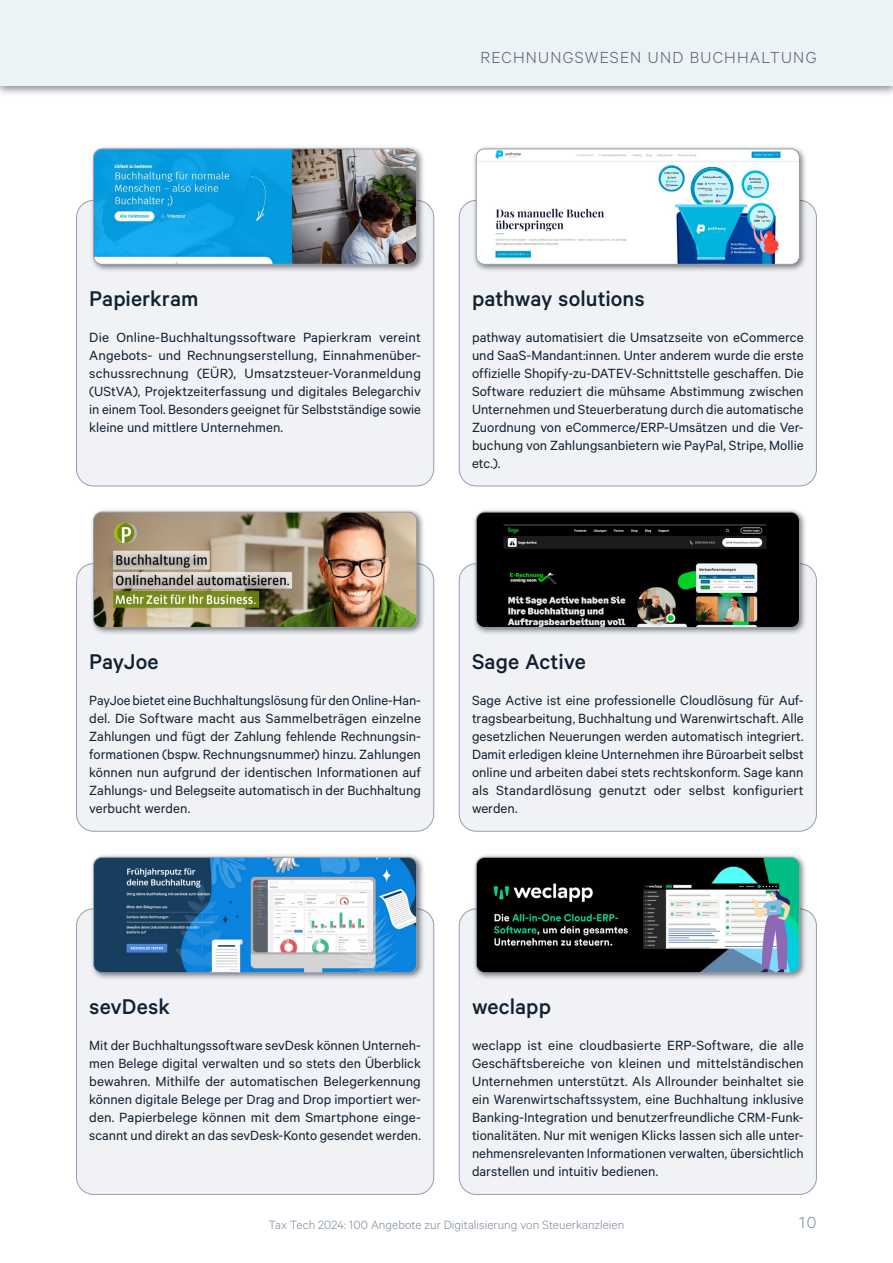
<style>
.page{position:relative;width:893px;height:1263px;background:#fff}
.page>*{position:absolute;margin:0;border:0;box-sizing:border-box;transform-origin:0 0}
.Z3_Anbieter{font:500 24px "Calibre";color:#112131}
.t1{font:300 18px "Calibre";letter-spacing:.065em;color:#505f72}
.t2{font:300 18px "Calibre";color:#7c889b}
.Z8_Beschreibung{font:15px/18px "Calibre";color:#112131;text-align:justify}
.t3{font:300 13.5px "Calibre";letter-spacing:.005em;color:#7c889b}
</style>
<div class="page">
<div style="left:0;top:0;width:893px;height:98px;background:#112131;opacity:.5"></div>
<div style="left:0;top:0;width:893px;height:85px;background:#ebf3f5"></div>
<div style="left:77px;top:200px;width:357px;height:286px;background:#f0f2f5;border-radius:17px"></div>
<div style="left:90px;top:145px;width:335px;height:128px;background:#000;opacity:.55"></div>
<img style="left:94px;top:149px;width:323px;height:115px">
<div style="left:93px;top:149px;width:324px;height:115px;border:1px solid #949eaf;border-radius:9px"></div>
<div style="left:459px;top:200px;width:357px;height:286px;background:#f0f2f5;border-radius:17px"></div>
<div style="left:472px;top:145px;width:336px;height:128px;background:#000;opacity:.55"></div>
<img style="left:476px;top:149px;width:323px;height:115px">
<div style="left:476px;top:149px;width:323px;height:115px;border:1px solid #949eaf;border-radius:9px"></div>
<div style="left:77px;top:564px;width:357px;height:267px;background:#f0f2f5;border-radius:17px"></div>
<div style="left:90px;top:508px;width:335px;height:128px;background:#000;opacity:.55"></div>
<img style="left:94px;top:512px;width:323px;height:115px">
<div style="left:93px;top:512px;width:324px;height:116px;border:1px solid #949eaf;border-radius:9px"></div>
<div style="left:459px;top:564px;width:357px;height:267px;background:#f0f2f5;border-radius:17px"></div>
<div style="left:472px;top:508px;width:336px;height:128px;background:#000;opacity:.55"></div>
<img style="left:476px;top:512px;width:323px;height:115px">
<div style="left:476px;top:512px;width:323px;height:116px;border:1px solid #949eaf;border-radius:9px"></div>
<div style="left:77px;top:909px;width:357px;height:285px;background:#f0f2f5;border-radius:17px"></div>
<div style="left:90px;top:853px;width:335px;height:128px;background:#000;opacity:.55"></div>
<img style="left:94px;top:857px;width:323px;height:116px">
<div style="left:93px;top:857px;width:324px;height:116px;border:1px solid #949eaf;border-radius:9px"></div>
<div style="left:459px;top:909px;width:357px;height:285px;background:#f0f2f5;border-radius:17px"></div>
<div style="left:472px;top:853px;width:336px;height:128px;background:#000;opacity:.55"></div>
<img style="left:476px;top:857px;width:323px;height:116px">
<div style="left:476px;top:857px;width:323px;height:116px;border:1px solid #949eaf;border-radius:9px"></div>
<p class="t1" style="left:480px;top:47px;width:338px">RECHNUNGSWESEN UND BUCHHALTUNG</p>
<p class="Z3_Anbieter" style="left:89px;top:284px;width:111px">Papierkram</p>
<p class="Z8_Beschreibung" style="left:89px;top:328px;width:333px">Die Online-Buchhaltungssoftware Papierkram vereint Angebots- und Rechnungserstellung, Einnahmenüber&shy;schussrechnung (EÜR), Umsatzsteuer-Voranmeldung (UStVA), Projektzeiterfassung und digitales Belegarchiv in einem Tool. Besonders geeignet für Selbstständige sowie kleine und mittlere Unternehmen.</p>
<p class="Z3_Anbieter" style="left:472px;top:284px;width:174px">pathway solutions</p>
<p class="Z8_Beschreibung" style="left:472px;top:328px;width:333px">pathway automatisiert die Umsatzseite von eCommerce und SaaS-Mandant:innen. Unter anderem wurde die erste offizielle Shopify-zu-DATEV-Schnittstelle geschaffen. Die Software reduziert die mühsame Abstimmung zwischen Unternehmen und Steuerberatung durch die automatische Zuordnung von eCommerce/ERP-Umsätzen und die Ver&shy;buchung von Zahlungsanbietern wie PayPal, Stripe, Mollie etc.).</p>
<p class="Z3_Anbieter" style="left:89px;top:648px;width:71px">PayJoe</p>
<p class="Z8_Beschreibung" style="left:89px;top:691px;width:333px">PayJoe bietet eine Buchhaltungslösung für den Online-Han&shy;del. Die Software macht aus Sammelbeträgen einzelne Zahlungen und fügt der Zahlung fehlende Rechnungsin&shy;formationen (bspw. Rechnungsnummer) hinzu. Zahlungen können nun aufgrund der identischen Informationen auf Zahlungs- und Belegseite automatisch in der Buchhaltung verbucht werden.</p>
<p class="Z3_Anbieter" style="left:472px;top:648px;width:115px">Sage Active</p>
<p class="Z8_Beschreibung" style="left:472px;top:691px;width:333px">Sage Active ist eine professionelle Cloudlösung für Auf&shy;tragsbearbeitung, Buchhaltung und Warenwirtschaft. Alle gesetzlichen Neuerungen werden automatisch integriert.<br>Damit erledigen kleine Unternehmen ihre Büroarbeit selbst online und arbeiten dabei stets rechtskonform. Sage kann als Standardlösung genutzt oder selbst konfiguriert werden.</p>
<p class="Z3_Anbieter" style="left:89px;top:993px;width:82px">sevDesk</p>
<p class="Z8_Beschreibung" style="left:89px;top:1036px;width:333px">Mit der Buchhaltungssoftware sevDesk können Unterneh&shy;men Belege digital verwalten und so stets den Überblick bewahren. Mithilfe der automatischen Belegerkennung können digitale Belege per Drag and Drop importiert wer&shy;den. Papierbelege können mit dem Smartphone einge&shy;scannt und direkt an das sevDesk-Konto gesendet werden.</p>
<p class="Z3_Anbieter" style="left:472px;top:993px;width:80px">weclapp</p>
<p class="Z8_Beschreibung" style="left:472px;top:1036px;width:333px">weclapp ist eine cloudbasierte ERP-Software, die alle Geschäftsbereiche von kleinen und mittelständischen Unternehmen unterstützt. Als Allrounder beinhaltet sie ein Warenwirtschaftssystem, eine Buchhaltung inklusive Banking-Integration und benutzerfreundliche CRM-Funk&shy;tionalitäten. Nur mit wenigen Klicks lassen sich alle unter&shy;nehmensrelevanten Informationen verwalten, übersichtlich darstellen und intuitiv bedienen.</p>
<p class="t3" style="left:269px;top:1217px;width:357px">Tax Tech 2024: 100 Angebote zur Digitalisierung von Steuerkanzleien</p>
<p class="t2" style="left:799px;top:1212px;width:19px">10</p>
</div>
